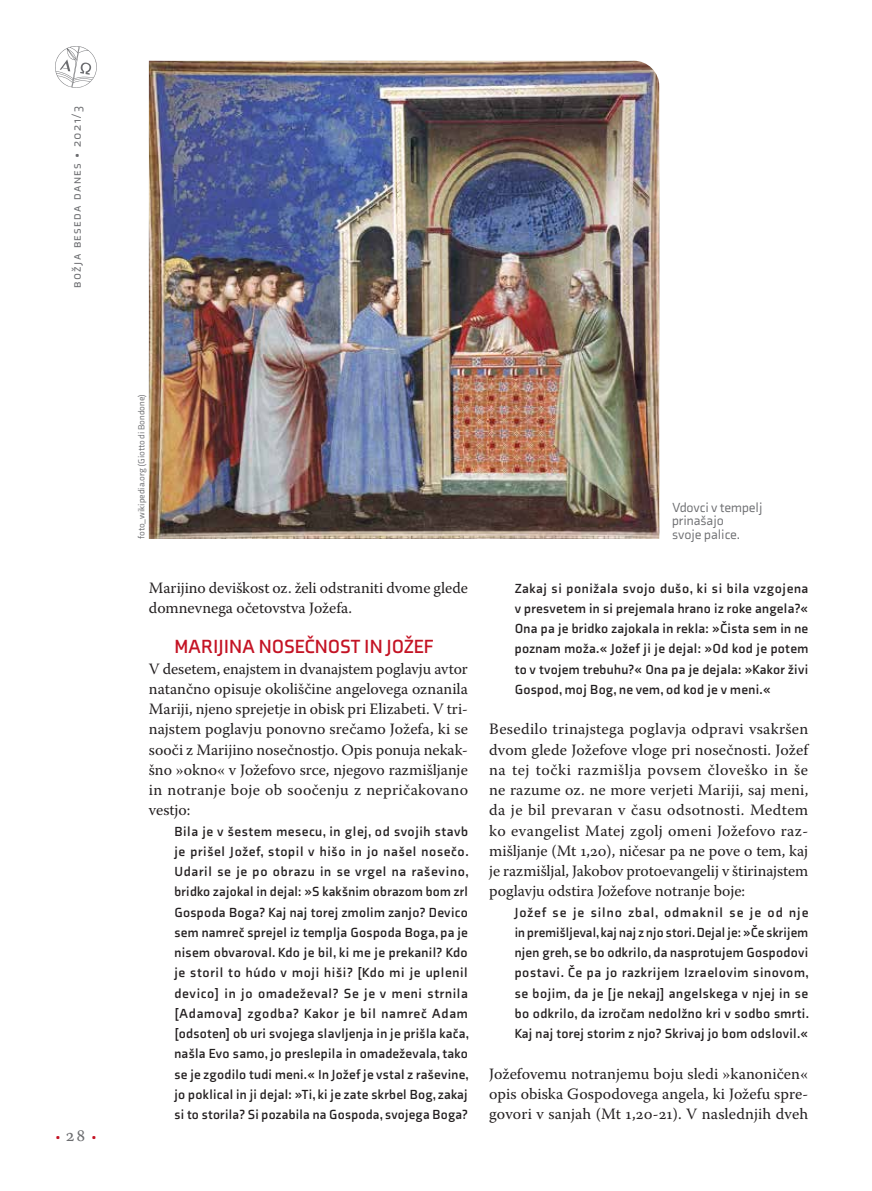
<style>
.page{position:relative;width:872px;height:1191px;background:#fff}
.page>*{position:absolute;margin:0;border:0;box-sizing:border-box;transform-origin:0 0}
.t1{font:700 19.5px "Axia";color:#c41324}
.t2{font:15.75px/20.2px "Warnock Pro";letter-spacing:.005em;color:#231f20;text-align:justify}
.t3{font:700 13.5px/20.2px "Axia";letter-spacing:.025em;color:#231f20;text-align:justify}
.t4{font:13.5px/13.5px "Axia";color:#6c6d70}
.t5{font:13.05px "Axia";color:#6c6d70}
.t6{font:13.05px "Axia";color:#c41324}
.t7{font:9px "Axia";color:#6c6d70}
.s1{font-family:"Warnock Pro";font-size:18px;color:#6c6d70}
</style>
<div class="page">
<img style="left:149px;top:61px;width:510px;height:478px">
<svg style="left:55px;top:46px;width:42px;height:42px"></svg>
<p class="t5" style="left:69px;top:288px;width:183px;rotate:-90deg">božja beseda danes • 2021/3</p>
<p class="t6" style="left:55px;top:1128px;width:43px">•<span class="s1">28</span>•</p>
<p class="t7" style="left:136px;top:539px;width:146px;rotate:-90deg">foto_wikipedia.org (Giotto di Bondone)</p>
<p class="t2" style="left:149px;top:577px;width:320px">Marijino deviškost oz. želi odstraniti dvome glede domnevnega očetovstva Jožefa.</p>
<h1 class="t1" style="left:174px;top:635px;width:261px">MARIJINA NOSEČNOST IN JOŽEF</h1>
<p class="t2" style="left:149px;top:658px;width:321px">V desetem, enajstem in dvanajstem poglavju avtor natančno opisuje okoliščine angelovega oznanila Mariji, njeno sprejetje in obisk pri Elizabeti. V tri&shy;najstem poglavju ponovno srečamo Jožefa, ki se sooči z Marijino nosečnostjo. Opis ponuja nekak&shy;šno »okno« v Jožefovo srce, njegovo razmišljanje in notranje boje ob soočenju z nepričakovano vestjo:</p>
<p class="t3" style="left:174px;top:820px;width:296px">Bila je v šestem mesecu, in glej, od svojih stavb je prišel Jožef, stopil v hišo in jo našel nosečo.<br>Udaril se je po obrazu in se vrgel na raševino, bridko zajokal in dejal: »S kakšnim obrazom bom zrl Gospoda Boga? Kaj naj torej zmolim zanjo? Devico sem namreč sprejel iz templja Gospoda Boga, pa je nisem obvaroval. Kdo je bil, ki me je prekanil? Kdo je storil to húdo v moji hiši? [Kdo mi je uplenil devico] in jo omadeževal? Se je v meni strnila [Adamova] zgodba? Kakor je bil namreč Adam [odsoten] ob uri svojega slavljenja in je prišla kača, našla Evo samo, jo preslepila in omadeževala, tako se je zgodilo tudi meni.« In Jožef je vstal z raševine, jo poklical in ji dejal: »Ti, ki je zate skrbel Bog, zakaj si to storila? Si pozabila na Gospoda, svojega Boga?</p>
<p class="t4" style="left:672px;top:500px;width:92px">Vdovci v tempelj prinašajo</p>
<p class="t4" style="left:672px;top:527px;width:70px">svoje palice.</p>
<p class="t3" style="left:514px;top:577px;width:295px">Zakaj si ponižala svojo dušo, ki si bila vzgojena v presvetem in si prejemala hrano iz roke angela?« Ona pa je bridko zajokala in rekla: »Čista sem in ne poznam moža.« Jožef ji je dejal: »Od kod je potem to v tvojem trebuhu?« Ona pa je dejala: »Kakor živi Gospod, moj Bog, ne vem, od kod je v meni.«</p>
<p class="t2" style="left:489px;top:718px;width:321px">Besedilo trinajstega poglavja odpravi vsakršen dvom glede Jožefove vloge pri nosečnosti. Jožef na tej točki razmišlja povsem človeško in še ne razume oz. ne more verjeti Mariji, saj meni, da je bil prevaran v času odsotnosti. Medtem ko evangelist Matej zgolj omeni Jožefovo raz&shy;mišljanje (Mt 1,20), ničesar pa ne pove o tem, kaj je razmišljal, Jakobov protoevangelij v štirinajstem poglavju odstira Jožefove notranje boje:</p>
<p class="t3" style="left:514px;top:901px;width:296px">Jožef se je silno zbal, odmaknil se je od nje in premišljeval, kaj naj z njo stori. Dejal je: »Če skrijem njen greh, se bo odkrilo, da nasprotujem Gospodovi postavi. Če pa jo razkrijem Izraelovim sinovom, se bojim, da je [je nekaj] angelskega v njej in se bo odkrilo, da izročam nedolžno kri v sodbo smrti.<br>Kaj naj torej storim z njo? Skrivaj jo bom odslovil.«</p>
<p class="t2" style="left:489px;top:1063px;width:320px">Jožefovemu notranjemu boju sledi »kanoničen« opis obiska Gospodovega angela, ki Jožefu spre&shy;govori v sanjah (Mt 1,20-21). V naslednjih dveh</p>
</div>
